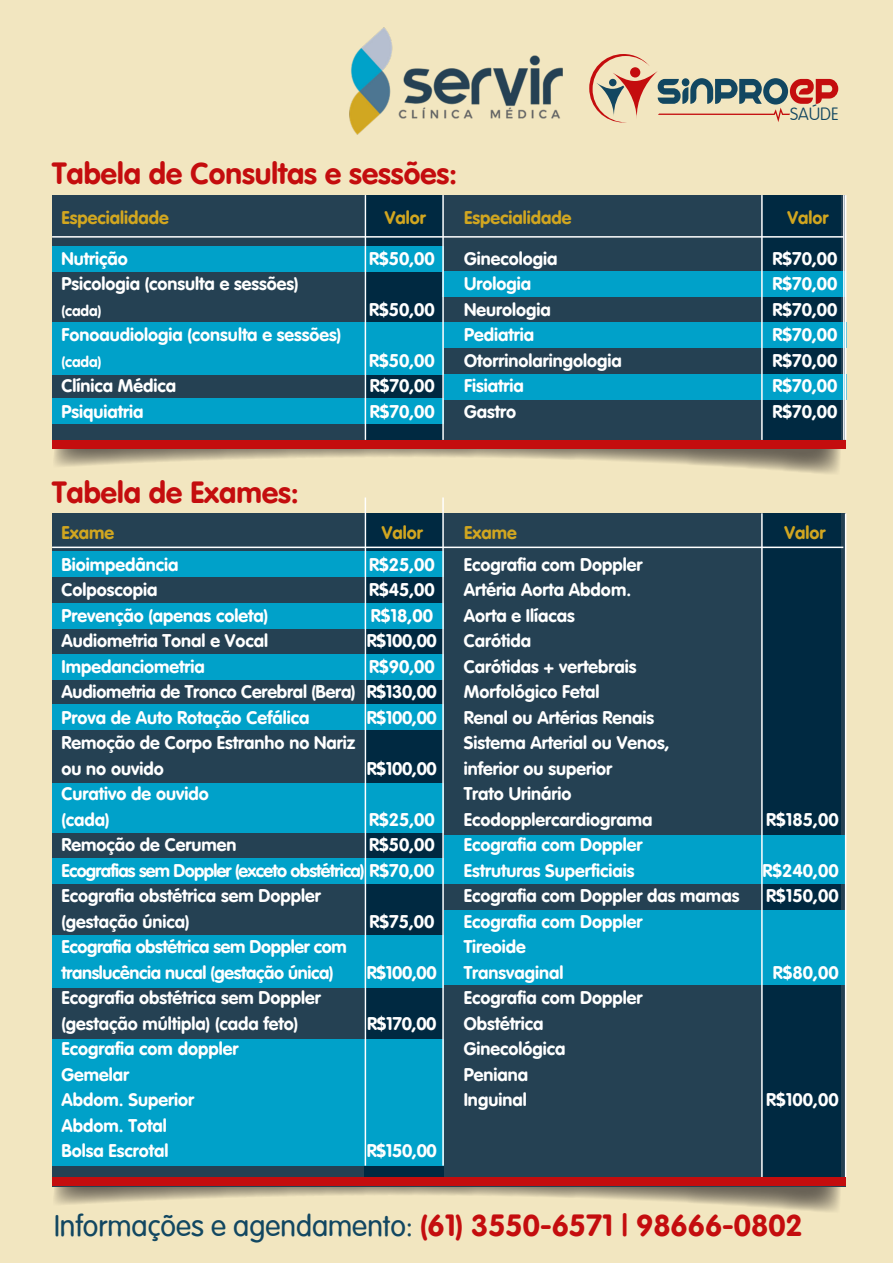
<style>
.page{position:relative;width:893px;height:1263px;background:#f2e6c0}
.page>*{position:absolute;margin:0;border:0;box-sizing:border-box;transform-origin:0 0}
.t1{font:300 30px "Vag";color:#124761}
.t2{font:30px "VAG Rounded Bold";color:#c40d0e}
.t3{font:18px/25.5px "VAG Rounded Bold";color:#fff}
.t4{font:18px/25.5px "VAG Rounded Bold";letter-spacing:-.02em;color:#fff}
.t5{font:18px "VAG Rounded Bold";color:#d1a620}
.t6{font:18px "VAG Rounded Bold";letter-spacing:-.04em;color:#fff}
.t7{font:100 17.4px "VAG Rounded Light S Si";color:#124761}
.t8{font:15px "VAG Rounded Bold";color:#fff}
.s1{font-family:"VAG Rounded Bold";font-weight:400;color:#c40d0e}
</style>
<div class="page">
<svg style="left:54px;top:449px;width:786px;height:55px"></svg>
<svg style="left:52px;top:1186px;width:791px;height:26px"></svg>
<svg style="left:589px;top:54px;width:249px;height:68px"></svg>
<img style="left:350px;top:27px;width:213px;height:107px">
<div style="left:52px;top:513px;width:794px;height:673px;background:#254153"></div>
<div style="left:761px;top:513px;width:79px;height:664px;background:#002941"></div>
<div style="left:365px;top:513px;width:79px;height:665px;background:#002941"></div>
<div style="left:52px;top:551px;width:392px;height:25px;background:#00a1c9"></div>
<div style="left:444px;top:836px;width:402px;height:48px;background:#00a1c9"></div>
<div style="left:52px;top:654px;width:392px;height:25px;background:#00a1c9"></div>
<div style="left:52px;top:603px;width:392px;height:26px;background:#00a1c9"></div>
<div style="left:52px;top:704px;width:392px;height:26px;background:#00a1c9"></div>
<div style="left:52px;top:859px;width:392px;height:25px;background:#00a1c9"></div>
<div style="left:444px;top:910px;width:402px;height:74px;background:#00a1c9"></div>
<div style="left:52px;top:1038px;width:392px;height:127px;background:#00a1c9"></div>
<div style="left:52px;top:935px;width:392px;height:52px;background:#00a1c9"></div>
<div style="left:52px;top:784px;width:392px;height:49px;background:#00a1c9"></div>
<hr style="left:52px;top:547px;width:791px;height:1px;background:#fff">
<hr style="left:761px;top:513px;width:2px;height:664px;background:#fff">
<hr style="left:845px;top:513px;width:1px;height:664px;background:#fff">
<hr style="left:365px;top:497px;width:1px;height:668px;background:#fff">
<hr style="left:442px;top:497px;width:2px;height:668px;background:#fff">
<div style="left:52px;top:1177px;width:794px;height:9px;background:#c40d0e"></div>
<div style="left:52px;top:195px;width:794px;height:245px;background:#254153"></div>
<div style="left:365px;top:195px;width:79px;height:245px;background:#002941"></div>
<div style="left:761px;top:195px;width:79px;height:245px;background:#002941"></div>
<div style="left:442px;top:271px;width:403px;height:26px;background:#00a1c9"></div>
<div style="left:444px;top:322px;width:402px;height:26px;background:#00a1c9"></div>
<div style="left:444px;top:374px;width:402px;height:26px;background:#00a1c9"></div>
<div style="left:52px;top:246px;width:392px;height:25px;background:#00a1c9"></div>
<div style="left:52px;top:322px;width:392px;height:52px;background:#00a1c9"></div>
<div style="left:52px;top:398px;width:392px;height:26px;background:#00a1c9"></div>
<hr style="left:52px;top:236px;width:791px;height:2px;background:#fff">
<hr style="left:365px;top:195px;width:1px;height:245px;background:#fff">
<hr style="left:843px;top:195px;width:2px;height:245px;background:#fff">
<hr style="left:761px;top:195px;width:2px;height:245px;background:#fff">
<hr style="left:845px;top:195px;width:1px;height:245px;background:#fff">
<hr style="left:442px;top:195px;width:2px;height:245px;background:#fff">
<div style="left:52px;top:440px;width:794px;height:9px;background:#c40d0e"></div>
<p class="t2" style="left:52px;top:155px;width:407px">Tabela de Consultas e sessões:</p>
<p class="t7" style="left:790px;top:104px;width:50px">SAÚDE</p>
<p class="t5" style="left:61px;top:207px;width:109px">Especialidade</p>
<p class="t5" style="left:385px;top:207px;width:42px">Valor</p>
<p class="t5" style="left:464px;top:207px;width:109px">Especialidade</p>
<p class="t5" style="left:788px;top:207px;width:42px">Valor</p>
<p class="t3" style="left:61px;top:245px;width:68px">Nutrição</p>
<p class="t3" style="left:369px;top:245px;width:67px">R$50,00</p>
<p class="t3" style="left:61px;top:271px;width:239px">Psicologia (consulta e sessões)</p>
<p class="t8" style="left:61px;top:302px;width:42px">(cada)</p>
<p class="t3" style="left:369px;top:296px;width:67px">R$50,00</p>
<p class="t3" style="left:61px;top:322px;width:281px">Fonoaudiologia (consulta e sessões)</p>
<p class="t8" style="left:61px;top:353px;width:42px">(cada)</p>
<p class="t3" style="left:369px;top:347px;width:67px">R$50,00</p>
<p class="t3" style="left:61px;top:373px;width:116px">Clínica Médica</p>
<p class="t3" style="left:370px;top:373px;width:67px">R$70,00</p>
<p class="t3" style="left:61px;top:398px;width:83px">Psiquiatria</p>
<p class="t3" style="left:370px;top:398px;width:67px">R$70,00</p>
<p class="t3" style="left:464px;top:245px;width:95px">Ginecologia</p>
<p class="t3" style="left:772px;top:245px;width:67px">R$70,00</p>
<p class="t3" style="left:464px;top:271px;width:68px">Urologia</p>
<p class="t3" style="left:772px;top:271px;width:67px">R$70,00</p>
<p class="t3" style="left:464px;top:296px;width:88px">Neurologia</p>
<p class="t3" style="left:772px;top:296px;width:67px">R$70,00</p>
<p class="t3" style="left:464px;top:322px;width:71px">Pediatria</p>
<p class="t3" style="left:772px;top:322px;width:67px">R$70,00</p>
<p class="t3" style="left:464px;top:347px;width:159px">Otorrinolaringologia</p>
<p class="t3" style="left:772px;top:347px;width:67px">R$70,00</p>
<p class="t3" style="left:464px;top:373px;width:61px">Fisiatria</p>
<p class="t3" style="left:772px;top:373px;width:67px">R$70,00</p>
<p class="t3" style="left:464px;top:398px;width:54px">Gastro</p>
<p class="t3" style="left:772px;top:398px;width:67px">R$70,00</p>
<p class="t2" style="left:52px;top:475px;width:248px">Tabela de Exames:</p>
<p class="t5" style="left:61px;top:522px;width:54px">Exame</p>
<p class="t5" style="left:382px;top:522px;width:42px">Valor</p>
<p class="t5" style="left:464px;top:522px;width:54px">Exame</p>
<p class="t5" style="left:785px;top:522px;width:42px">Valor</p>
<p class="t3" style="left:61px;top:552px;width:118px">Bioimpedância</p>
<p class="t3" style="left:369px;top:552px;width:67px">R$25,00</p>
<p class="t3" style="left:61px;top:577px;width:98px">Colposcopia</p>
<p class="t3" style="left:369px;top:577px;width:67px">R$45,00</p>
<p class="t3" style="left:61px;top:603px;width:208px">Prevenção (apenas coleta)</p>
<p class="t3" style="left:371px;top:603px;width:64px">R$18,00</p>
<p class="t3" style="left:61px;top:628px;width:208px">Audiometria Tonal e Vocal</p>
<p class="t3" style="left:367px;top:628px;width:71px">R$100,00</p>
<p class="t3" style="left:61px;top:654px;width:145px">Impedanciometria</p>
<p class="t3" style="left:369px;top:654px;width:67px">R$90,00</p>
<p class="t3" style="left:61px;top:679px;width:377px">Audiometria de Tronco Cerebral (Bera) R$130,00</p>
<p class="t3" style="left:61px;top:705px;width:249px">Prova de Auto Rotação Cefálica</p>
<p class="t3" style="left:367px;top:705px;width:71px">R$100,00</p>
<p class="t3" style="left:61px;top:730px;width:296px">Remoção de Corpo Estranho no Nariz ou no ouvido</p>
<p class="t3" style="left:464px;top:552px;width:180px">Ecografia com Doppler</p>
<p class="t3" style="left:464px;top:577px;width:169px">Artéria Aorta Abdom.</p>
<p class="t3" style="left:464px;top:603px;width:113px">Aorta e Ilíacas</p>
<p class="t3" style="left:464px;top:628px;width:69px">Carótida</p>
<p class="t3" style="left:464px;top:654px;width:174px">Carótidas + vertebrais</p>
<p class="t3" style="left:464px;top:679px;width:137px">Morfológico Fetal</p>
<p class="t3" style="left:464px;top:705px;width:192px">Renal ou Artérias Renais</p>
<p class="t3" style="left:464px;top:730px;width:207px">Sistema Arterial ou Venos, inferior ou superior</p>
<p class="t3" style="left:464px;top:781px;width:109px">Trato Urinário</p>
<p class="t3" style="left:464px;top:807px;width:190px">Ecodopplercardiograma</p>
<p class="t3" style="left:766px;top:807px;width:74px">R$185,00</p>
<p class="t3" style="left:464px;top:832px;width:180px">Ecografia com Doppler<br>Estruturas Superficiais</p>
<p class="t3" style="left:367px;top:756px;width:71px">R$100,00</p>
<p class="t3" style="left:61px;top:781px;width:149px">Curativo de ouvido</p>
<p class="t3" style="left:61px;top:807px;width:50px">(cada)</p>
<p class="t3" style="left:369px;top:807px;width:67px">R$25,00</p>
<p class="t3" style="left:61px;top:832px;width:177px">Remoção de Cerumen</p>
<p class="t3" style="left:369px;top:832px;width:67px">R$50,00</p>
<p class="t6" style="left:61px;top:860px;width:375px">Ecografias sem Doppler (exceto obstétrica) R$70,00</p>
<p class="t3" style="left:61px;top:883px;width:261px">Ecografia obstétrica sem Doppler (gestação única)</p>
<p class="t3" style="left:762px;top:858px;width:78px">R$240,00</p>
<p class="t3" style="left:464px;top:883px;width:277px">Ecografia com Doppler das mamas</p>
<p class="t3" style="left:766px;top:883px;width:74px">R$150,00</p>
<p class="t3" style="left:464px;top:909px;width:180px">Ecografia com Doppler</p>
<p class="t3" style="left:464px;top:934px;width:64px">Tireoide</p>
<p class="t3" style="left:464px;top:960px;width:101px">Transvaginal</p>
<p class="t3" style="left:773px;top:960px;width:67px">R$80,00</p>
<p class="t3" style="left:464px;top:985px;width:180px">Ecografia com Doppler</p>
<p class="t3" style="left:464px;top:1011px;width:81px">Obstétrica</p>
<p class="t3" style="left:464px;top:1036px;width:103px">Ginecológica</p>
<p class="t3" style="left:464px;top:1062px;width:66px">Peniana</p>
<p class="t3" style="left:464px;top:1087px;width:64px">Inguinal</p>
<p class="t3" style="left:766px;top:1087px;width:74px">R$100,00</p>
<p class="t3" style="left:369px;top:909px;width:67px">R$75,00</p>
<p class="t4" style="left:61px;top:934px;width:287px">Ecografia obstétrica sem Doppler com translucência nucal (gestação única)</p>
<p class="t3" style="left:367px;top:960px;width:71px">R$100,00</p>
<p class="t3" style="left:61px;top:985px;width:261px">Ecografia obstétrica sem Doppler (gestação múltipla) (cada feto)</p>
<p class="t3" style="left:367px;top:1011px;width:71px">R$170,00</p>
<p class="t3" style="left:61px;top:1036px;width:178px">Ecografia com doppler</p>
<p class="t3" style="left:61px;top:1062px;width:69px">Gemelar</p>
<p class="t3" style="left:61px;top:1087px;width:134px">Abdom. Superior</p>
<p class="t3" style="left:61px;top:1113px;width:107px">Abdom. Total</p>
<p class="t3" style="left:61px;top:1138px;width:109px">Bolsa Escrotal</p>
<p class="t3" style="left:367px;top:1138px;width:71px">R$150,00</p>
<p class="t1" style="left:54px;top:1209px;width:750px">Informações e agendamento: <span class="s1">(61) 3550-6571 | 98666-0802</span></p>
</div>
